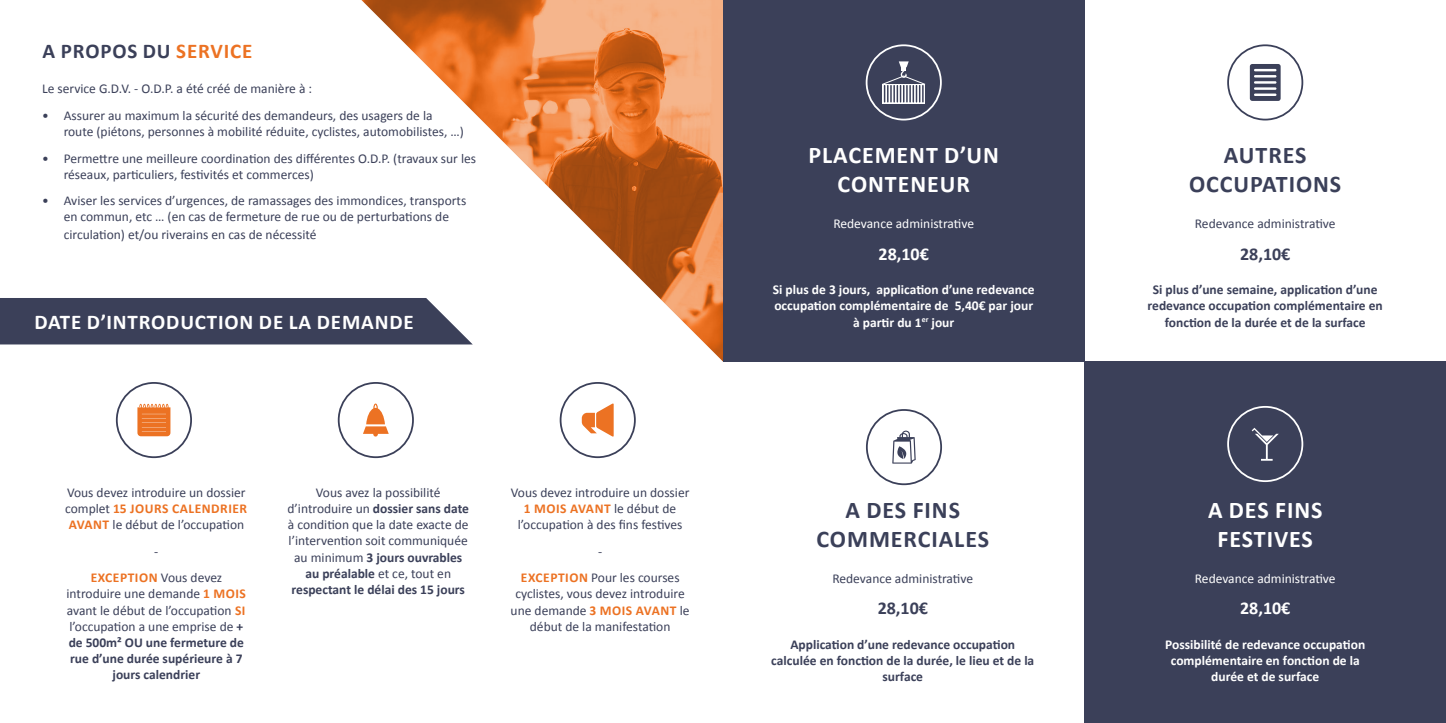
<style>
.page{position:relative;width:1446px;height:723px;background:#fff}
.page>*{position:absolute;margin:0;border:0;box-sizing:border-box;transform-origin:0 0}
.t1{font:700 24px/28.8px "Calibri";letter-spacing:.04em;color:#fff;text-align:center}
.t2{font:700 24px/28.8px "Calibri";letter-spacing:.04em;color:#3b4059;text-align:center}
.t3{font:700 21px "Calibri";letter-spacing:.04em;color:#fff}
.t4{font:700 21px "Calibri";letter-spacing:.04em;color:#3b4059}
.t5{font:700 18px "Calibri";color:#fff}
.t6{font:700 18px "Calibri";color:#3b4059}
.t7{font:13.5px/16.2px "Calibri";color:#3b4059;text-align:center}
.t8{font:700 13.5px/16.2px "Calibri";color:#3b4059;text-align:center}
.t9{font:700 13.5px/16.2px "Calibri";color:#fff;text-align:center}
.t10{font:13.5px "Calibri";color:#fff}
.s1{color:#ec7223}
.s2{font-weight:700;color:#ec7223}
.s3{font-weight:700}
</style>
<div class="page">
<img style="left:361px;top:0;width:362px;height:361px">
<div style="left:723px;top:0;width:361px;height:361px;background:#3b4059"></div>
<div style="left:1084px;top:361px;width:362px;height:362px;background:#3b4059"></div>
<div style="left:0;top:298px;width:473px;height:46px;background:#3b4059"></div>
<svg style="left:363px;top:403px;width:26px;height:33px"></svg>
<div style="left:338px;top:382px;width:76px;height:76px;border:2px solid #3b4059;border-radius:50%"></div>
<svg style="left:582px;top:403px;width:32px;height:33px"></svg>
<div style="left:560px;top:382px;width:76px;height:76px;border:2px solid #3b4059;border-radius:50%"></div>
<div style="left:866px;top:44px;width:76px;height:76px;border:2px solid #fff;border-radius:50%"></div>
<div style="left:1227px;top:44px;width:76px;height:76px;border:2px solid #3b4059;border-radius:50%"></div>
<div style="left:866px;top:409px;width:76px;height:76px;border:2px solid #3b4059;border-radius:50%"></div>
<svg style="left:892px;top:431px;width:24px;height:33px"></svg>
<div style="left:1227px;top:406px;width:76px;height:76px;border:2px solid #fff;border-radius:50%"></div>
<svg style="left:1251px;top:428px;width:27px;height:33px"></svg>
<div style="left:116px;top:382px;width:76px;height:76px;border:2px solid #3b4059;border-radius:50%"></div>
<svg style="left:137px;top:404px;width:33px;height:32px"></svg>
<svg style="left:882px;top:102px;width:43px;height:1px"></svg>
<svg style="left:882px;top:61px;width:44px;height:41px"></svg>
<svg style="left:1250px;top:64px;width:30px;height:37px"></svg>
<p class="t4" style="left:43px;top:37px;width:211px">A PROPOS DU <span class="s1">SERVICE</span></p>
<p class="t7" style="left:42px;top:81px;width:271px">Le service G.D.V. - O.D.P. a été créé de manière à :</p>
<p class="t7" style="left:64px;top:107px;width:402px;text-align:left;text-indent:-22px">• Assurer au maximum la sécurité des demandeurs, des usagers de la route (piétons, personnes à mobilité réduite, cyclistes, automobilistes, …)</p>
<p class="t7" style="left:64px;top:150px;width:414px;text-align:left;text-indent:-22px">• Permettre une meilleure coordination des différentes O.D.P. (travaux sur les réseaux, particuliers, festivités et commerces)</p>
<p class="t7" style="left:42px;top:193px;width:426px">• Aviser les services d’urgences, de ramassages des immondices, transports en commun, etc … (en cas de fermeture de rue ou de perturbations de</p>
<p class="t7" style="left:64px;top:227px;width:254px">circulation) et/ou riverains en cas de nécessité</p>
<p class="t3" style="left:34px;top:309px;width:381px">DATE D’INTRODUCTION DE LA DEMANDE</p>
<p class="t7" style="left:65px;top:484px;width:184px;text-align:justify">Vous devez introduire un dossier complet <span class="s2">15 JOURS CALENDRIER AVANT</span> le début de l’occupation</p>
<p class="t7" style="left:154px;top:543px;width:6px">-</p>
<p class="t7" style="left:66px;top:569px;width:181px"><span class="s2">EXCEPTION</span> Vous devez introduire une demande <span class="s2">1 MOIS </span>avant le début de l’occupation <span class="s2">SI </span>l’occupation a une emprise de <span class="s3">+ de 500m² OU une fermeture de rue d’une durée supérieure à 7 jours calendrier</span></p>
<p class="t7" style="left:287px;top:484px;width:183px">Vous avez la possibilité d’introduire un <span class="s3">dossier sans date </span>à condition que la date exacte de l’intervention soit communiquée au minimum <span class="s3">3 jours ouvrables au préalable</span> et ce, tout en <span class="s3">respectant le délai des 15 jours</span></p>
<p class="t7" style="left:511px;top:484px;width:180px">Vous devez introduire un dossier<br><span class="s2">1 MOIS AVANT</span> le début de l’occupation à des fins festives</p>
<p class="t7" style="left:598px;top:543px;width:6px">-</p>
<p class="t7" style="left:511px;top:569px;width:180px"><span class="s2">EXCEPTION</span> Pour les courses cyclistes, vous devez introduire une demande <span class="s2">3 MOIS AVANT</span> le début de la manifestation</p>
<p class="t1" style="left:808px;top:141px;width:192px">PLACEMENT D’UN<br>CONTENEUR</p>
<p class="t2" style="left:1189px;top:141px;width:154px">AUTRES<br>OCCUPATIONS</p>
<p class="t10" style="left:833px;top:215px;width:142px">Redevance administrative</p>
<p class="t5" style="left:878px;top:242px;width:52px">28,10€</p>
<p class="t7" style="left:1195px;top:215px;width:142px">Redevance administrative</p>
<p class="t6" style="left:1240px;top:242px;width:52px">28,10€</p>
<p class="t9" style="left:773px;top:282px;width:263px">Si plus de 3 jours, application d’une redevance occupation complémentaire de 5,40€ par jour à partir du 1<sup>er</sup> jour</p>
<p class="t8" style="left:1147px;top:282px;width:237px">Si plus d’une semaine, application d’une redevance occupation complémentaire en fonction de la durée et de la surface</p>
<p class="t2" style="left:816px;top:495px;width:174px">A DES FINS<br>COMMERCIALES</p>
<p class="t7" style="left:832px;top:570px;width:142px">Redevance administrative</p>
<p class="t6" style="left:877px;top:597px;width:52px">28,10€</p>
<p class="t8" style="left:771px;top:636px;width:264px">Application d’une redevance occupation calculée en fonction de la durée, le lieu et de la surface</p>
<p class="t1" style="left:1208px;top:495px;width:116px">A DES FINS<br>FESTIVES</p>
<p class="t10" style="left:1195px;top:569px;width:142px">Redevance administrative</p>
<p class="t5" style="left:1240px;top:597px;width:52px">28,10€</p>
<p class="t9" style="left:1165px;top:636px;width:201px">Possibilité de redevance occupation complémentaire en fonction de la durée et de surface</p>
</div>
